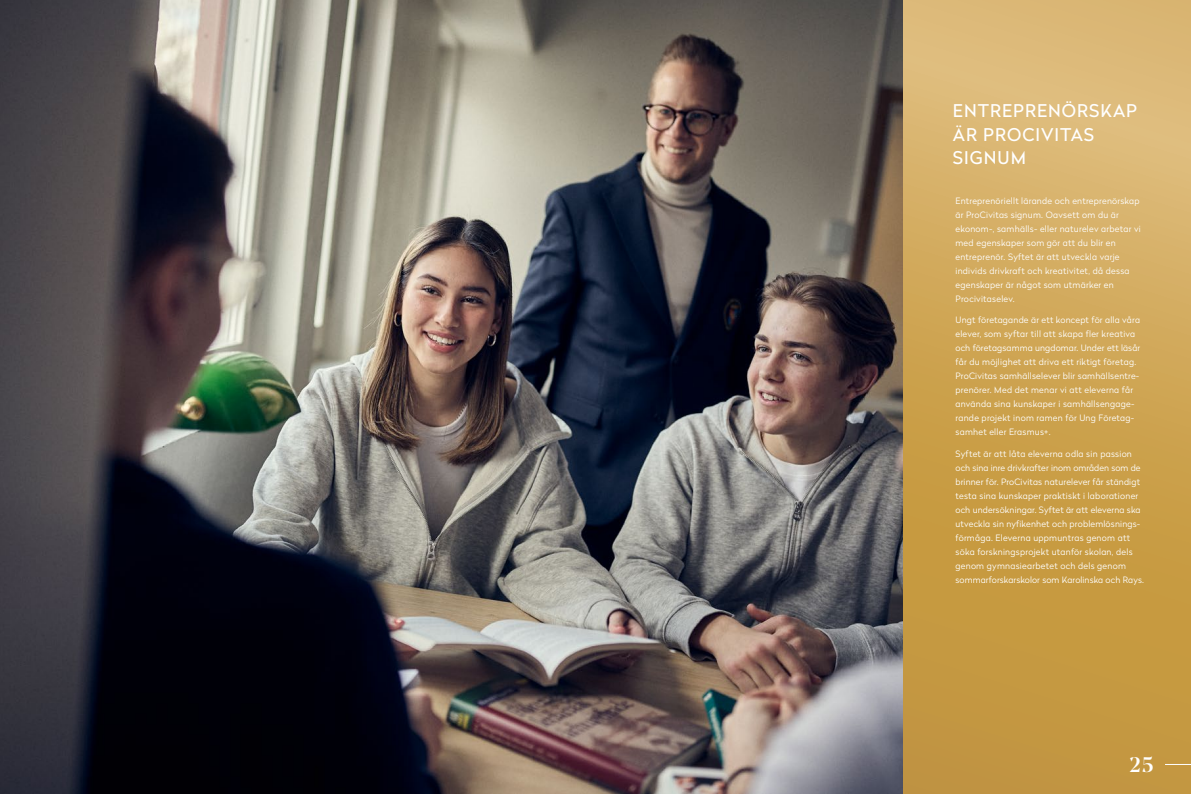
<style>
.page{position:relative;width:1191px;height:794px;background:#fff}
.page>*{position:absolute;margin:0;border:0;box-sizing:border-box;transform-origin:0 0}
.t1{font:500 21px "Noe Display";color:#fff}
.t2{font:17.5px/23.6px "Radikal";letter-spacing:.055em;color:#fff}
.t3{font:300 8.75px/14px "Radikal";letter-spacing:.03em;color:#fff}
</style>
<div class="page">
<img style="left:0;top:0;width:903px;height:794px">
<svg style="left:903px;top:0;width:288px;height:794px;background:#cea656"></svg>
<svg style="left:1165px;top:764px;width:26px;height:1px"></svg>
<h2 class="t2" style="left:953px;top:98px;width:186px">ENTREPRENÖRSKAP<br>ÄR PROCIVITAS<br>SIGNUM</h2>
<p class="t3" style="left:955px;top:193px;width:187px">Entreprenöriellt lärande och entreprenörskap är ProCivitas signum. Oavsett om du är ekonom-, samhälls- eller naturelev arbetar vi med egenskaper som gör att du blir en entreprenör. Syftet är att utveckla varje individs drivkraft och kreativitet, då dessa egenskaper är något som utmärker en Procivitaselev.</p>
<p class="t3" style="left:955px;top:313px;width:186px">Ungt företagande är ett koncept för alla våra elever, som syftar till att skapa fler kreativa och företagsamma ungdomar. Under ett läsår får du möjlighet att driva ett riktigt företag.<br>ProCivitas samhällselever blir samhällsentre&shy;prenörer. Med det menar vi att eleverna får använda sina kunskaper i samhällsengage&shy;rande projekt inom ramen för Ung Företag&shy;samhet eller Erasmus+.</p>
<p class="t3" style="left:955px;top:446px;width:190px">Syftet är att låta eleverna odla sin passion och sina inre drivkrafter inom områden som de brinner för. ProCivitas naturelever får ständigt testa sina kunskaper praktiskt i laborationer och undersökningar. Syftet är att eleverna ska utveckla sin nyfikenhet och problemlösnings&shy;förmåga. Eleverna uppmuntras genom att söka forskningsprojekt utanför skolan, dels genom gymnasiearbetet och dels genom sommarforskarskolor som Karolinska och Rays.</p>
<h1 class="t1" style="left:1129px;top:751px;width:26px">25</h1>
</div>
